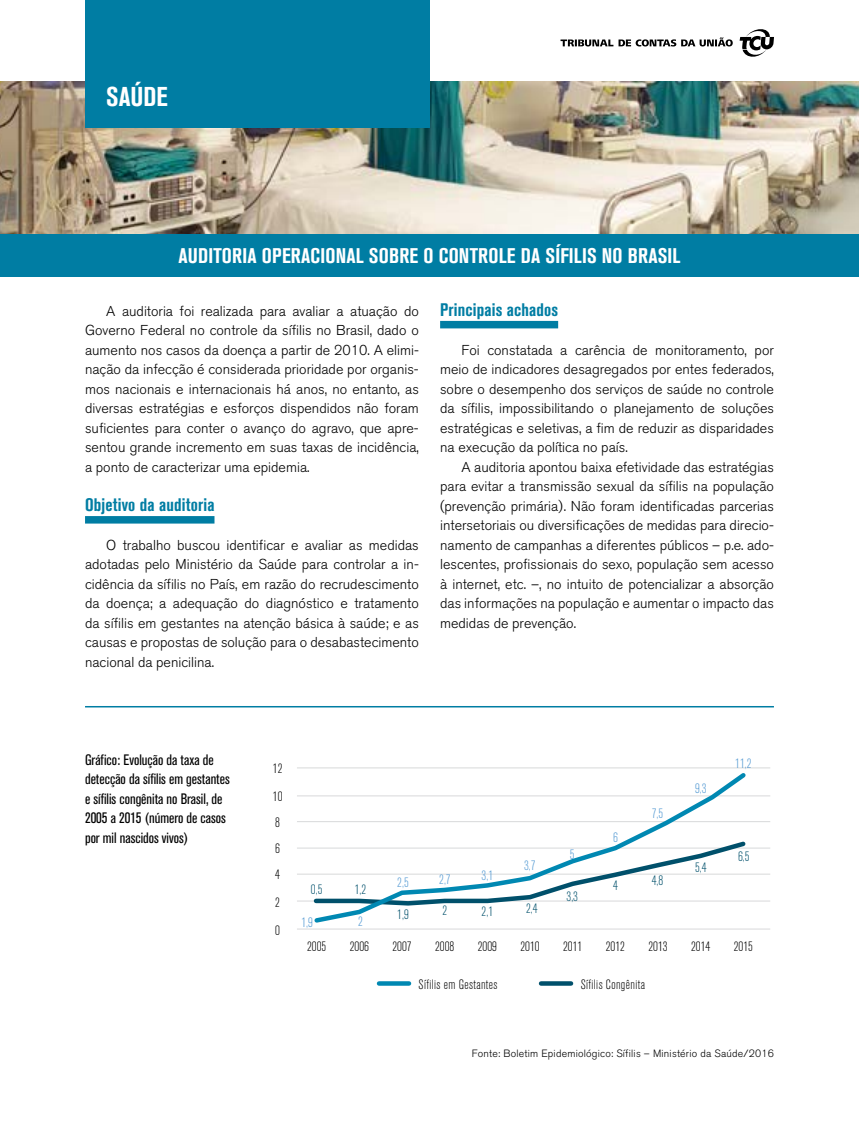
<style>
.page{position:relative;width:859px;height:1132px;background:#fff}
.page>*{position:absolute;margin:0;border:0;box-sizing:border-box;transform-origin:0 0}
.t1{font:27px "Akzidenz Grotesk BQ Bd Cnd Alt";color:#fff}
.t2{font:700 condensed 21px "Akzidenz Grotesk BQ";letter-spacing:.01em;color:#fff}
.t3{font:700 condensed 18px "Akzidenz Grotesk BQ";letter-spacing:.01em;color:#007da3}
.t4{font:condensed 15px/19.5px "Akzidenz Grotesk BQ";color:#000}
.t5{font:300 14.25px/19.5px "Akzidenz Grotesk BQ";color:#000;text-align:justify}
.t6{font:300 condensed 13.5px/26.2px "Akzidenz Grotesk BQ";color:#000}
.t7{font:300 condensed 13.5px "Akzidenz Grotesk BQ";letter-spacing:.03em;color:#000}
.t8{font:300 condensed 13.5px "Akzidenz Grotesk BQ";color:#00506b}
.t9{font:300 condensed 13.5px "Akzidenz Grotesk BQ";color:#5399d3}
.t10{font:300 10.5px "Akzidenz Grotesk BQ";letter-spacing:.02em;color:#000}
</style>
<div class="page">
<img style="left:0;top:82px;width:859px;height:152px">
<div style="left:85px;top:0;width:344px;height:128px;background:#007da3"></div>
<svg style="left:560px;top:37px;width:173px;height:9px"></svg>
<svg style="left:740px;top:29px;width:34px;height:28px"></svg>
<div style="left:85px;top:516px;width:129px;height:7px;background:#007da3"></div>
<div style="left:440px;top:321px;width:118px;height:7px;background:#007da3"></div>
<div style="left:0;top:234px;width:859px;height:42px;background:#007da3"></div>
<hr style="left:297px;top:767px;width:473px;height:1px;background:#dcddde">
<hr style="left:297px;top:795px;width:473px;height:1px;background:#dcddde">
<hr style="left:297px;top:820px;width:473px;height:1px;background:#dcddde">
<hr style="left:297px;top:847px;width:473px;height:1px;background:#dcddde">
<hr style="left:297px;top:873px;width:473px;height:1px;background:#dcddde">
<hr style="left:297px;top:900px;width:473px;height:1px;background:#dcddde">
<hr style="left:297px;top:928px;width:473px;height:1px;background:#dcddde">
<svg style="left:311px;top:768px;width:439px;height:155px"></svg>
<svg style="left:541px;top:981px;width:30px;height:4px"></svg>
<svg style="left:379px;top:981px;width:30px;height:4px"></svg>
<hr style="left:85px;top:705px;width:689px;height:2px;background:#007da3">
<h1 class="t1" style="left:106px;top:81px;width:63px">SAÚDE</h1>
<h2 class="t2" style="left:178px;top:243px;width:503px">AUDITORIA OPERACIONAL SOBRE O CONTROLE DA SÍFILIS NO BRASIL</h2>
<p class="t5" style="left:85px;top:301px;width:335px;text-indent:21px">A auditoria foi realizada para avaliar a atuação do Governo Federal no controle da sífilis no Brasil, dado o aumento nos casos da doença a partir de 2010. A elimi&shy;nação da infecção é considerada prioridade por organis&shy;mos nacionais e internacionais há anos, no entanto, as diversas estratégias e esforços dispendidos não foram suficientes para conter o avanço do agravo, que apre&shy;sentou grande incremento em suas taxas de incidência, a ponto de caracterizar uma epidemia.</p>
<p class="t3" style="left:85px;top:494px;width:131px">Objetivo da auditoria</p>
<p class="t5" style="left:85px;top:535px;width:335px;text-indent:21px">O trabalho buscou identificar e avaliar as medidas adotadas pelo Ministério da Saúde para controlar a in&shy;cidência da sífilis no País, em razão do recrudescimento da doença; a adequação do diagnóstico e tratamento da sífilis em gestantes na atenção básica à saúde; e as causas e propostas de solução para o desabastecimento nacional da penicilina.</p>
<p class="t3" style="left:440px;top:299px;width:120px">Principais achados</p>
<p class="t5" style="left:440px;top:340px;width:335px;text-indent:21px">Foi constatada a carência de monitoramento, por meio de indicadores desagregados por entes federados, sobre o desempenho dos serviços de saúde no controle da sífilis, impossibilitando o planejamento de soluções estratégicas e seletivas, a fim de reduzir as disparidades na execução da política no país.</p>
<p class="t5" style="left:440px;top:457px;width:335px;text-indent:21px">A auditoria apontou baixa efetividade das estratégias para evitar a transmissão sexual da sífilis na população (prevenção primária). Não foram identificadas parcerias intersetoriais ou diversificações de medidas para direcio&shy;namento de campanhas a diferentes públicos – p.e. ado&shy;lescentes, profissionais do sexo, população sem acesso à internet, etc. –, no intuito de potencializar a absorção das informações na população e aumentar o impacto das medidas de prevenção.</p>
<p class="t4" style="left:85px;top:749px;width:146px">Gráfico: Evolução da taxa de detecção da sífilis em gestantes e sífilis congênita no Brasil, de<br>2005 a 2015 (número de casos por mil nascidos vivos)</p>
<p class="t6" style="left:273px;top:754px;width:11px;line-height:28px">12<br>10</p>
<p class="t6" style="left:275px;top:808px;width:6px;text-align:justify">8<br>6<br>4</p>
<p class="t6" style="left:275px;top:888px;width:6px">2</p>
<p class="t6" style="left:275px;top:917px;width:6px">0</p>
<p class="t8" style="left:311px;top:882px;width:13px">0,5</p>
<p class="t8" style="left:355px;top:882px;width:13px">1,2</p>
<p class="t9" style="left:301px;top:915px;width:13px">1,9</p>
<p class="t9" style="left:358px;top:913px;width:6px">2</p>
<p class="t9" style="left:397px;top:874px;width:13px">2,5</p>
<p class="t9" style="left:439px;top:872px;width:13px">2,7</p>
<p class="t9" style="left:482px;top:868px;width:13px">3,1</p>
<p class="t9" style="left:524px;top:857px;width:13px">3,7</p>
<p class="t8" style="left:397px;top:906px;width:13px">1,9</p>
<p class="t8" style="left:443px;top:903px;width:6px">2</p>
<p class="t8" style="left:482px;top:903px;width:13px">2,1</p>
<p class="t8" style="left:526px;top:900px;width:13px">2,4</p>
<p class="t9" style="left:570px;top:846px;width:6px">5</p>
<p class="t8" style="left:567px;top:888px;width:13px">3,3</p>
<p class="t9" style="left:613px;top:829px;width:6px">6</p>
<p class="t9" style="left:652px;top:805px;width:13px">7,5</p>
<p class="t8" style="left:613px;top:877px;width:6px">4</p>
<p class="t8" style="left:652px;top:872px;width:13px">4,8</p>
<p class="t9" style="left:695px;top:781px;width:13px">9,3</p>
<p class="t8" style="left:695px;top:859px;width:13px">5,4</p>
<p class="t9" style="left:735px;top:756px;width:18px">11,2</p>
<p class="t8" style="left:738px;top:849px;width:13px">6,5</p>
<p class="t6" style="left:307px;top:933px;width:21px">2005</p>
<p class="t6" style="left:350px;top:933px;width:21px">2006</p>
<p class="t6" style="left:392px;top:933px;width:21px">2007</p>
<p class="t6" style="left:435px;top:933px;width:21px">2008</p>
<p class="t6" style="left:478px;top:933px;width:21px">2009</p>
<p class="t6" style="left:520px;top:933px;width:21px">2010</p>
<p class="t6" style="left:563px;top:933px;width:21px">2011</p>
<p class="t6" style="left:606px;top:933px;width:21px">2012</p>
<p class="t6" style="left:648px;top:933px;width:21px">2013</p>
<p class="t6" style="left:691px;top:933px;width:21px">2014</p>
<p class="t6" style="left:734px;top:933px;width:21px">2015</p>
<p class="t7" style="left:419px;top:976px;width:80px">Sífilis em Gestantes</p>
<p class="t7" style="left:581px;top:976px;width:66px">Sífilis Congênita</p>
<p class="t10" style="left:472px;top:1047px;width:304px">Fonte: Boletim Epidemiológico: Sífilis – Ministério da Saúde/2016</p>
</div>
